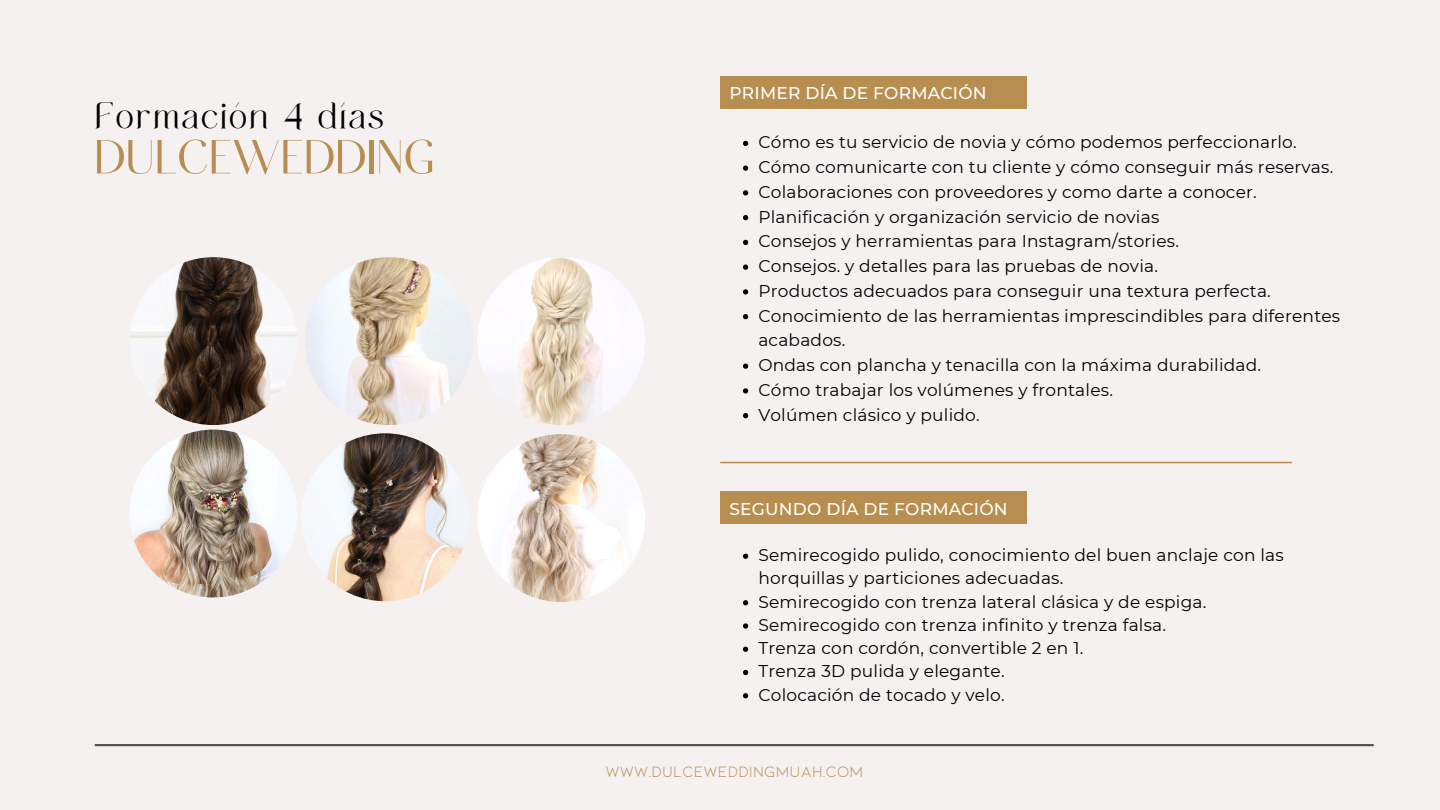
<style>
.page{position:relative;width:1440px;height:810px;background:#f5f1f0}
.page>*{position:absolute;margin:0;border:0;box-sizing:border-box;transform-origin:0 0}
.t1{font:64px "Fiona";letter-spacing:.015em;color:#b78e4f}
.t2{font:32px "Fugi";letter-spacing:.045em;color:#000}
.t3{font:17px/24.8px "Montserrat";letter-spacing:.015em;color:#000}
.t4{font:500 17px "Montserrat";letter-spacing:.015em;color:#fff}
.t5{font:16px "Kiona";letter-spacing:.015em;color:#b78e4f}
</style>
<div class="page">
<img style="left:129px;top:257px;width:168px;height:168px;border-radius:50%">
<img style="left:305px;top:257px;width:168px;height:168px;border-radius:50%">
<hr style="left:96px;top:744px;width:1277px;height:2px;background:#545454">
<img style="left:129px;top:430px;width:168px;height:167px;border-radius:50%">
<hr style="left:721px;top:462px;width:571px;height:1px;background:#b78e4f">
<img style="left:477px;top:257px;width:168px;height:168px;border-radius:50%">
<img style="left:477px;top:434px;width:168px;height:168px;border-radius:50%">
<div style="left:720px;top:77px;width:307px;height:32px;background:#b78e4f"></div>
<div style="left:720px;top:492px;width:307px;height:32px;background:#b78e4f"></div>
<img style="left:301px;top:433px;width:168px;height:168px;border-radius:50%">
<svg style="left:743px;top:141px;width:5px;height:5px"></svg>
<svg style="left:743px;top:166px;width:5px;height:5px"></svg>
<svg style="left:743px;top:190px;width:5px;height:6px"></svg>
<svg style="left:743px;top:215px;width:5px;height:5px"></svg>
<svg style="left:743px;top:240px;width:5px;height:5px"></svg>
<svg style="left:743px;top:265px;width:5px;height:5px"></svg>
<svg style="left:743px;top:289px;width:5px;height:6px"></svg>
<svg style="left:743px;top:314px;width:5px;height:5px"></svg>
<svg style="left:743px;top:364px;width:5px;height:5px"></svg>
<svg style="left:743px;top:388px;width:5px;height:6px"></svg>
<svg style="left:743px;top:413px;width:5px;height:5px"></svg>
<svg style="left:743px;top:554px;width:5px;height:5px"></svg>
<svg style="left:743px;top:600px;width:5px;height:5px"></svg>
<svg style="left:743px;top:623px;width:5px;height:6px"></svg>
<svg style="left:743px;top:647px;width:5px;height:5px"></svg>
<svg style="left:743px;top:670px;width:5px;height:5px"></svg>
<svg style="left:743px;top:693px;width:5px;height:5px"></svg>
<p class="t2" style="left:94px;top:99px;width:291px">Formación 4 días</p>
<p class="t1" style="left:94px;top:122px;width:342px">DULCEWEDDING</p>
<p class="t4" style="left:729px;top:82px;width:259px">PRIMER DÍA DE FORMACIÓN</p>
<p class="t3" style="left:758px;top:130px;width:540px">Cómo es tu servicio de novia y cómo podemos perfeccionarlo.</p>
<h3 class="t3" style="left:758px;top:155px;width:576px">Cómo comunicarte con tu cliente y cómo conseguir más reservas.</h3>
<p class="t3" style="left:758px;top:179px;width:500px">Colaboraciones con proveedores y como darte a conocer.</p>
<p class="t3" style="left:758px;top:204px;width:402px">Planificación y organización servicio de novias</p>
<p class="t3" style="left:758px;top:229px;width:422px">Consejos y herramientas para Instagram/stories.</p>
<p class="t3" style="left:758px;top:254px;width:401px">Consejos. y detalles para las pruebas de novia.</p>
<p class="t3" style="left:758px;top:278px;width:514px">Productos adecuados para conseguir una textura perfecta.</p>
<p class="t3" style="left:758px;top:303px;width:583px">Conocimiento de las herramientas imprescindibles para diferentes acabados.</p>
<p class="t3" style="left:758px;top:353px;width:504px">Ondas con plancha y tenacilla con la máxima durabilidad.</p>
<p class="t3" style="left:758px;top:377px;width:356px">Cómo trabajar los volúmenes y frontales.</p>
<p class="t3" style="left:758px;top:402px;width:223px">Volúmen clásico y pulido.</p>
<h3 class="t4" style="left:729px;top:498px;width:280px">SEGUNDO DÍA DE FORMACIÓN</h3>
<p class="t3" style="left:758px;top:543px;width:527px;line-height:23.2px">Semirecogido pulido, conocimiento del buen anclaje con las horquillas y particiones adecuadas.</p>
<p class="t3" style="left:758px;top:589px;width:450px">Semirecogido con trenza lateral clásica y de espiga.</p>
<p class="t3" style="left:758px;top:612px;width:409px">Semirecogido con trenza infinito y trenza falsa.</p>
<p class="t3" style="left:758px;top:636px;width:326px">Trenza con cordón, convertible 2 en 1.</p>
<p class="t3" style="left:758px;top:659px;width:248px">Trenza 3D pulida y elegante.</p>
<p class="t3" style="left:758px;top:682px;width:248px">Colocación de tocado y velo.</p>
<p class="t5" style="left:605px;top:761px;width:259px">WWW.DULCEWEDDINGMUAH.COM</p>
</div>
